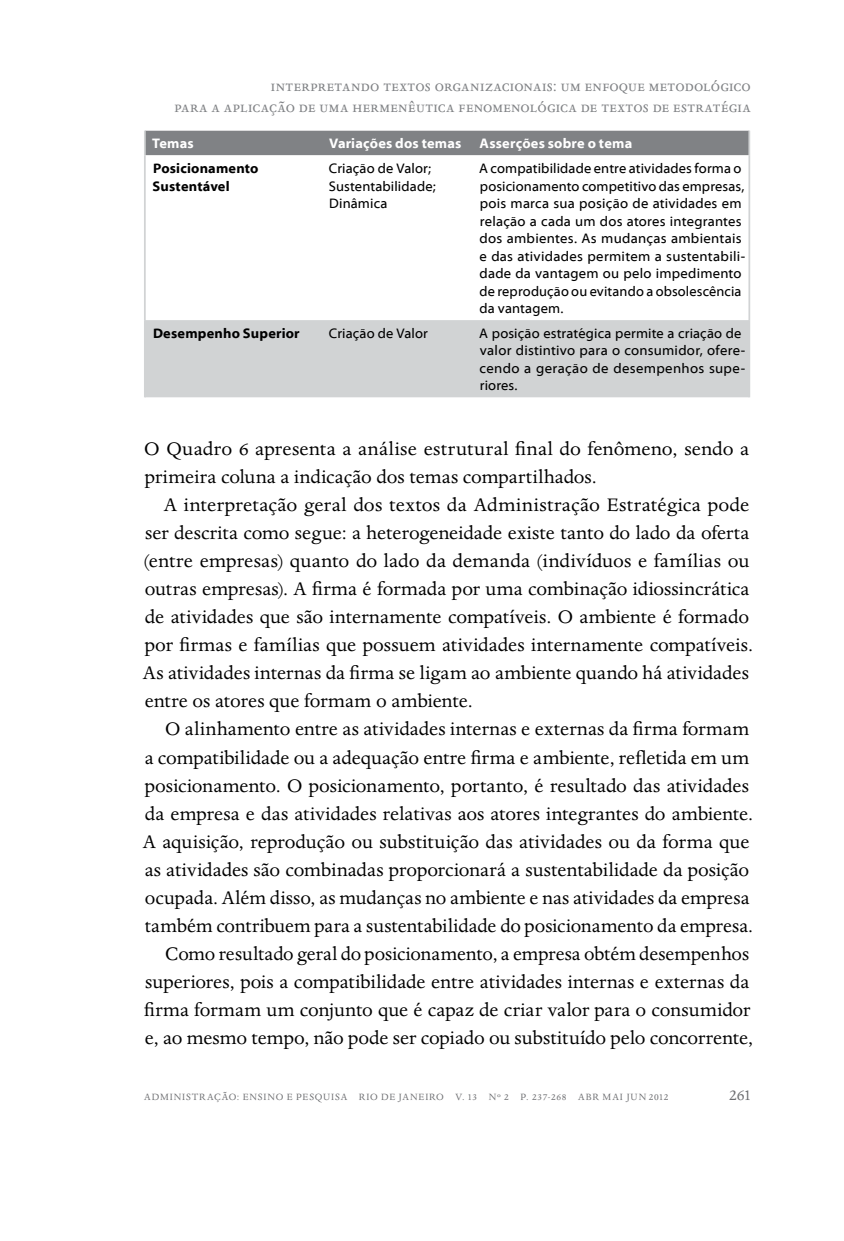
<style>
.page{position:relative;width:844px;height:1241px;background:#fff}
.page>*{position:absolute;margin:0;border:0;box-sizing:border-box;transform-origin:0 0}
._0000_Corpo{font:21px/28px "Dante MT Std";letter-spacing:.005em;color:#000}
._0000_Corpo_P1{font:21px/28px "Dante MT Std";letter-spacing:.01em;color:#000}
.t1{font:17.5px/21px "Dante MT Std";letter-spacing:.015em;color:#808285;text-align:right}
.t2{font:17.5px "Dante MT Std";color:#6d6e71}
._0000_Tabela_Justifi{font:14px/17.5px "Myriad Web Pro";letter-spacing:.015em;color:#000}
._0000_Tabela{font:14px/17.5px "Myriad Web Pro";letter-spacing:.01em;color:#000}
._0000_Tabela-2{font:700 14px/17.5px "Myriad Web Pro";letter-spacing:.015em;color:#000}
._0000_Tabela_Header{font:700 14px "Myriad Web Pro";letter-spacing:.015em;color:#fff}
.t3{font:10.5px "Dante MT Std";letter-spacing:.08em;color:#6d6e71}
</style>
<div class="page">
<div style="left:146px;top:131px;width:602px;height:24px;background:#808285"></div>
<svg style="left:146px;top:155px;width:602px;height:1px"></svg>
<div style="left:146px;top:320px;width:602px;height:77px;background:#d1d3d4"></div>
<hr style="left:144px;top:131px;width:2px;height:24px;background:#d1d3d4">
<hr style="left:144px;top:155px;width:2px;height:165px;background:#d1d3d4">
<hr style="left:144px;top:320px;width:2px;height:77px;background:#d1d3d4">
<hr style="left:748px;top:131px;width:2px;height:24px;background:#d1d3d4">
<hr style="left:748px;top:155px;width:2px;height:165px;background:#d1d3d4">
<hr style="left:748px;top:320px;width:2px;height:77px;background:#d1d3d4">
<p class="t1" style="left:174px;top:75px;width:578px">interpretando textos organizacionais: um enfoque metodológico<br>para a aplicação de uma hermenêutica fenomenológica de textos de estratégia</p>
<p class="_0000_Tabela_Header" style="left:152px;top:136px;width:43px">Temas</p>
<p class="_0000_Tabela_Header" style="left:329px;top:136px;width:134px">Variações dos temas</p>
<p class="_0000_Tabela_Header" style="left:479px;top:136px;width:154px">Asserções sobre o tema</p>
<p class="_0000_Tabela-2" style="left:153px;top:160px;width:107px">Posicionamento<br>Sustentável</p>
<p class="_0000_Tabela" style="left:329px;top:160px;width:108px">Criação de Valor;<br>Sustentabilidade;<br>Dinâmica</p>
<p class="_0000_Tabela_Justifi" style="left:479px;top:160px;width:267px">A compatibilidade entre atividades forma o posicionamento competitivo das empresas, pois marca sua posição de atividades em relação a cada um dos atores integrantes dos ambientes. As mudanças ambientais e das atividades permitem a sustentabili&shy;dade da vantagem ou pelo impedimento de reprodução ou evitando a obsolescência da vantagem.</p>
<p class="_0000_Tabela-2" style="left:153px;top:324px;width:148px">Desempenho Superior</p>
<p class="_0000_Tabela" style="left:329px;top:324px;width:100px">Criação de Valor</p>
<p class="_0000_Tabela_Justifi" style="left:479px;top:324px;width:267px">A posição estratégica permite a criação de valor distintivo para o consumidor, ofere&shy;cendo a geração de desempenhos supe&shy;riores.</p>
<p class="_0000_Corpo_P1" style="left:144px;top:435px;width:606px">O Quadro 6 apresenta a análise estrutural final do fenômeno, sendo a primeira coluna a indicação dos temas compartilhados.</p>
<p class="_0000_Corpo" style="left:143px;top:491px;width:611px;text-indent:21px">A interpretação geral dos textos da Administração Estratégica pode ser descrita como segue: a heterogeneidade existe tanto do lado da oferta (entre empresas) quanto do lado da demanda (indivíduos e famílias ou outras empresas). A firma é formada por uma combinação idiossincrática de atividades que são internamente compatíveis. O ambiente é formado por firmas e famílias que possuem atividades internamente compatíveis.<br>As atividades internas da firma se ligam ao ambiente quando há atividades entre os atores que formam o ambiente.</p>
<p class="_0000_Corpo" style="left:143px;top:715px;width:611px;text-indent:22px">O alinhamento entre as atividades internas e externas da firma formam a compatibilidade ou a adequação entre firma e ambiente, refletida em um posicionamento. O posicionamento, portanto, é resultado das atividades da empresa e das atividades relativas aos atores integrantes do ambiente.<br>A aquisição, reprodução ou substituição das atividades ou da forma que as atividades são combinadas proporcionará a sustentabilidade da posição ocupada. Além disso, as mudanças no ambiente e nas atividades da empresa também contribuem para a sustentabilidade do posicionamento da empresa.</p>
<p class="_0000_Corpo" style="left:144px;top:939px;width:610px;text-indent:21px">Como resultado geral do posicionamento, a empresa obtém desempenhos superiores, pois a compatibilidade entre atividades internas e externas da firma formam um conjunto que é capaz de criar valor para o consumidor e, ao mesmo tempo, não pode ser copiado ou substituído pelo concorrente,</p>
<p class="t3" style="left:144px;top:1090px;width:525px">ADMINISTRAÇÃO: ENSINO E PESQUISA RIO DE JANEIRO V. 13 No 2 P. 237-268 ABR MAI JUN 2012</p>
<p class="t2" style="left:728px;top:1083px;width:23px">261</p>
</div>
